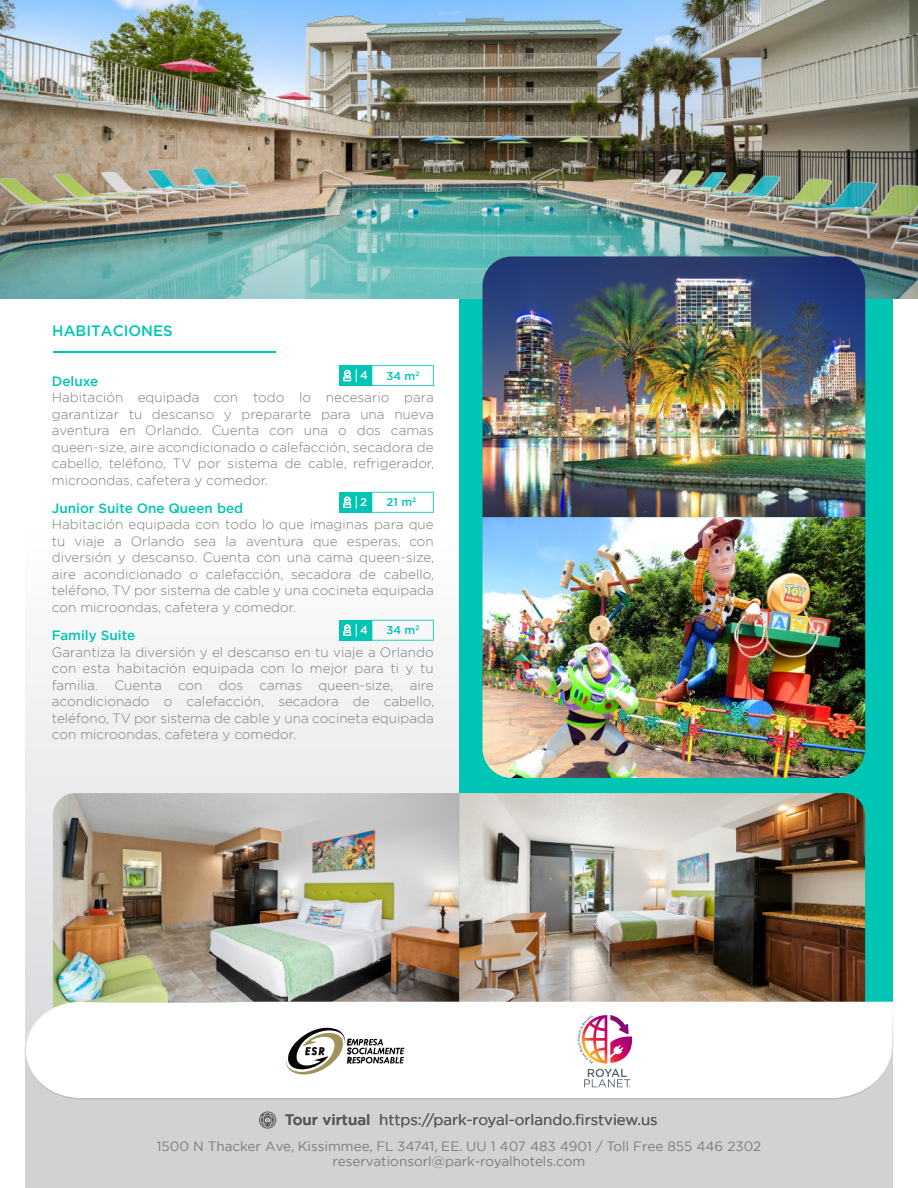
<style>
.page{position:relative;width:918px;height:1188px;background:#fff}
.page>*{position:absolute;margin:0;border:0;box-sizing:border-box;transform-origin:0 0}
.t1{font:15px "Gotham";color:#57585a}
.t2{font:500 15px "Gotham";color:#00c4b4}
.t3{font:300 13.5px/16.5px "Gotham";color:#7a7e82;text-align:justify}
.t4{font:13.5px/15px "Gotham";color:#7b7b7a;text-align:center}
.t5{font:500 13.5px "Gotham";color:#00c4b4}
.t6{font:500 11.4px "Gotham";color:#00c4b4}
.t7{font:500 11.4px "Gotham";color:#fff}
.s1{font-weight:500}
</style>
<div class="page">
<svg style="left:25px;top:352px;width:434px;height:649px"></svg>
<div style="left:459px;top:216px;width:434px;height:826px;background:#00c4b4"></div>
<img style="left:53px;top:793px;width:406px;height:208px">
<img style="left:459px;top:793px;width:406px;height:208px">
<div style="left:25px;top:1043px;width:868px;height:145px;background:#d1d2d4"></div>
<div style="left:24px;top:1001px;width:870px;height:99px;background:#fff"></div>
<svg style="left:259px;top:1111px;width:17px;height:18px"></svg>
<img style="left:0;top:0;width:918px;height:299px">
<hr style="left:53px;top:351px;width:223px;height:1px;background:#00c4b4">
<svg style="left:372px;top:365px;width:62px;height:21px"></svg>
<div style="left:340px;top:365px;width:32px;height:21px;background:#00c4b4"></div>
<svg style="left:344px;top:369px;width:13px;height:13px"></svg>
<svg style="left:372px;top:492px;width:62px;height:21px"></svg>
<div style="left:340px;top:492px;width:32px;height:21px;background:#00c4b4"></div>
<svg style="left:344px;top:496px;width:13px;height:13px"></svg>
<svg style="left:372px;top:620px;width:62px;height:21px"></svg>
<div style="left:340px;top:620px;width:32px;height:21px;background:#00c4b4"></div>
<svg style="left:344px;top:624px;width:13px;height:13px"></svg>
<img style="left:483px;top:256px;width:382px;height:522px">
<svg style="left:283px;top:1028px;width:121px;height:47px"></svg>
<svg style="left:577px;top:1015px;width:57px;height:72px;background:#e6bdca"></svg>
<p class="t2" style="left:52px;top:320px;width:122px">HABITACIONES</p>
<p class="t7" style="left:360px;top:368px;width:9px">4</p>
<p class="t6" style="left:386px;top:368px;width:35px">34 m<sup>2</sup></p>
<p class="t5" style="left:52px;top:372px;width:48px">Deluxe</p>
<p class="t3" style="left:52px;top:389px;width:384px">Habitación equipada con todo lo necesario para garantizar tu descanso y prepararte para una nueva aventura en Orlando. Cuenta con una o dos camas queen-size, aire acondicionado o calefacción, secadora de cabello, teléfono, TV por sistema de cable, refrigerador, microondas, cafetera y comedor.</p>
<p class="t7" style="left:360px;top:494px;width:9px">2</p>
<p class="t6" style="left:386px;top:495px;width:31px">21 m<sup>2</sup></p>
<p class="t5" style="left:52px;top:499px;width:193px">Junior Suite One Queen bed</p>
<p class="t3" style="left:52px;top:516px;width:384px">Habitación equipada con todo lo que imaginas para que tu viaje a Orlando sea la aventura que esperas, con diversión y descanso. Cuenta con una cama queen-size, aire acondicionado o calefacción, secadora de cabello, teléfono, TV por sistema de cable y una cocineta equipada con microondas, cafetera y comedor.</p>
<p class="t7" style="left:360px;top:622px;width:9px">4</p>
<p class="t6" style="left:386px;top:623px;width:35px">34 m<sup>2</sup></p>
<p class="t5" style="left:52px;top:627px;width:85px">Family Suite</p>
<p class="t3" style="left:52px;top:643px;width:384px">Garantiza la diversión y el descanso en tu viaje a Orlando con esta habitación equipada con lo mejor para ti y tu familia. Cuenta con dos camas queen-size, aire acondicionado o calefacción, secadora de cabello, teléfono, TV por sistema de cable y una cocineta equipada con microondas, cafetera y comedor.</p>
<p class="t1" style="left:285px;top:1110px;width:374px"><span class="s1">Tour virtual</span> https://park-royal-orlando.firstview.us</p>
<p class="t4" style="left:157px;top:1139px;width:606px">1500 N Thacker Ave, Kissimmee, FL 34741, EE. UU 1 407 483 4901 / Toll Free 855 446 2302 reservationsorl@park-royalhotels.com</p>
</div>
